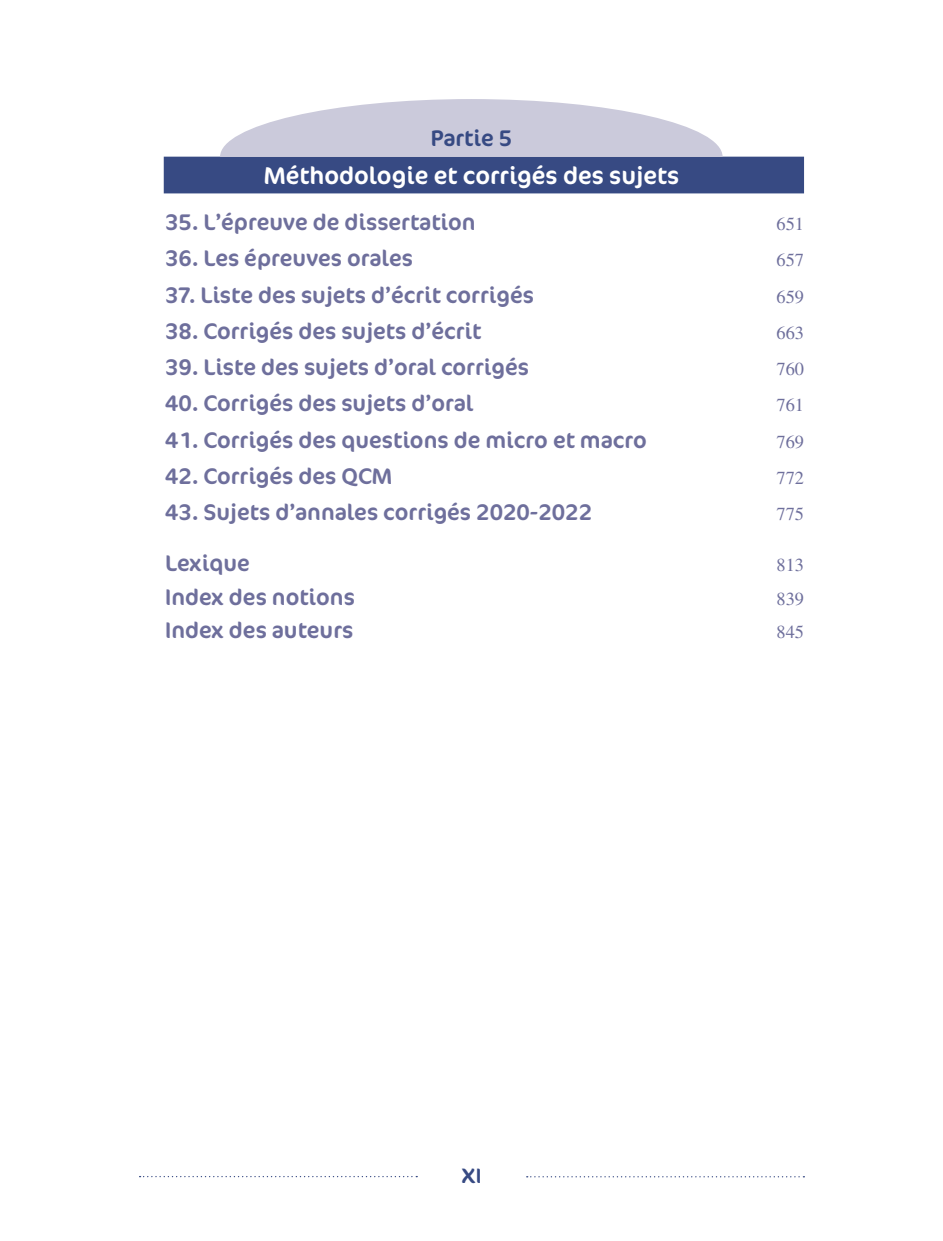
<style>
.page{position:relative;width:943px;height:1241px;background:#fff}
.page>*{position:absolute;margin:0;border:0;box-sizing:border-box;transform-origin:0 0}
.t1{font:24.5px "Cocon OT";color:#fff}
.t2{font:22.75px "Cocon OT";color:#6e6f9c}
.t3{font:22.75px "Cocon OT";color:#374a83}
.t4{font:21px "Cocon OT";color:#374a83}
.t5{font:18.38px "Times LT Std";color:#6e6f9c}
</style>
<div class="page">
<svg style="left:526px;top:1176px;width:278px;height:1px"></svg>
<div style="left:164px;top:157px;width:640px;height:36px;background:#374a83"></div>
<svg style="left:220px;top:99px;width:502px;height:58px"></svg>
<p class="t3" style="left:431px;top:125px;width:83px">Partie 5</p>
<p class="t1" style="left:264px;top:161px;width:417px">Méthodologie et corrigés des sujets</p>
<p class="t2" style="left:165px;top:209px;width:312px">35. L’épreuve de dissertation</p>
<p class="t5" style="left:776px;top:213px;width:29px">651</p>
<p class="t2" style="left:165px;top:245px;width:249px">36. Les épreuves orales</p>
<p class="t5" style="left:776px;top:250px;width:29px">657</p>
<p class="t2" style="left:165px;top:281px;width:370px">37. Liste des sujets d’écrit corrigés</p>
<p class="t5" style="left:776px;top:286px;width:29px">659</p>
<p class="t2" style="left:165px;top:317px;width:317px">38. Corrigés des sujets d’écrit</p>
<p class="t5" style="left:776px;top:322px;width:29px">663</p>
<p class="t2" style="left:165px;top:354px;width:365px">39. Liste des sujets d’oral corrigés</p>
<p class="t5" style="left:776px;top:358px;width:29px">760</p>
<p class="t2" style="left:165px;top:390px;width:309px">40. Corrigés des sujets d’oral</p>
<p class="t5" style="left:776px;top:395px;width:29px">761</p>
<p class="t2" style="left:165px;top:426px;width:483px">41. Corrigés des questions de micro et macro</p>
<p class="t5" style="left:776px;top:431px;width:29px">769</p>
<p class="t2" style="left:165px;top:462px;width:228px">42. Corrigés des QCM</p>
<p class="t5" style="left:776px;top:467px;width:29px">772</p>
<p class="t2" style="left:165px;top:499px;width:428px">43. Sujets d’annales corrigés 2020-2022</p>
<p class="t5" style="left:776px;top:503px;width:29px">775</p>
<p class="t2" style="left:165px;top:549px;width:86px">Lexique</p>
<p class="t5" style="left:776px;top:554px;width:29px">813</p>
<p class="t2" style="left:165px;top:583px;width:191px">Index des notions</p>
<p class="t5" style="left:776px;top:588px;width:29px">839</p>
<p class="t2" style="left:165px;top:617px;width:190px">Index des auteurs</p>
<p class="t5" style="left:776px;top:621px;width:29px">845</p>
<p class="t4" style="left:461px;top:1163px;width:22px">XI</p>
</div>
